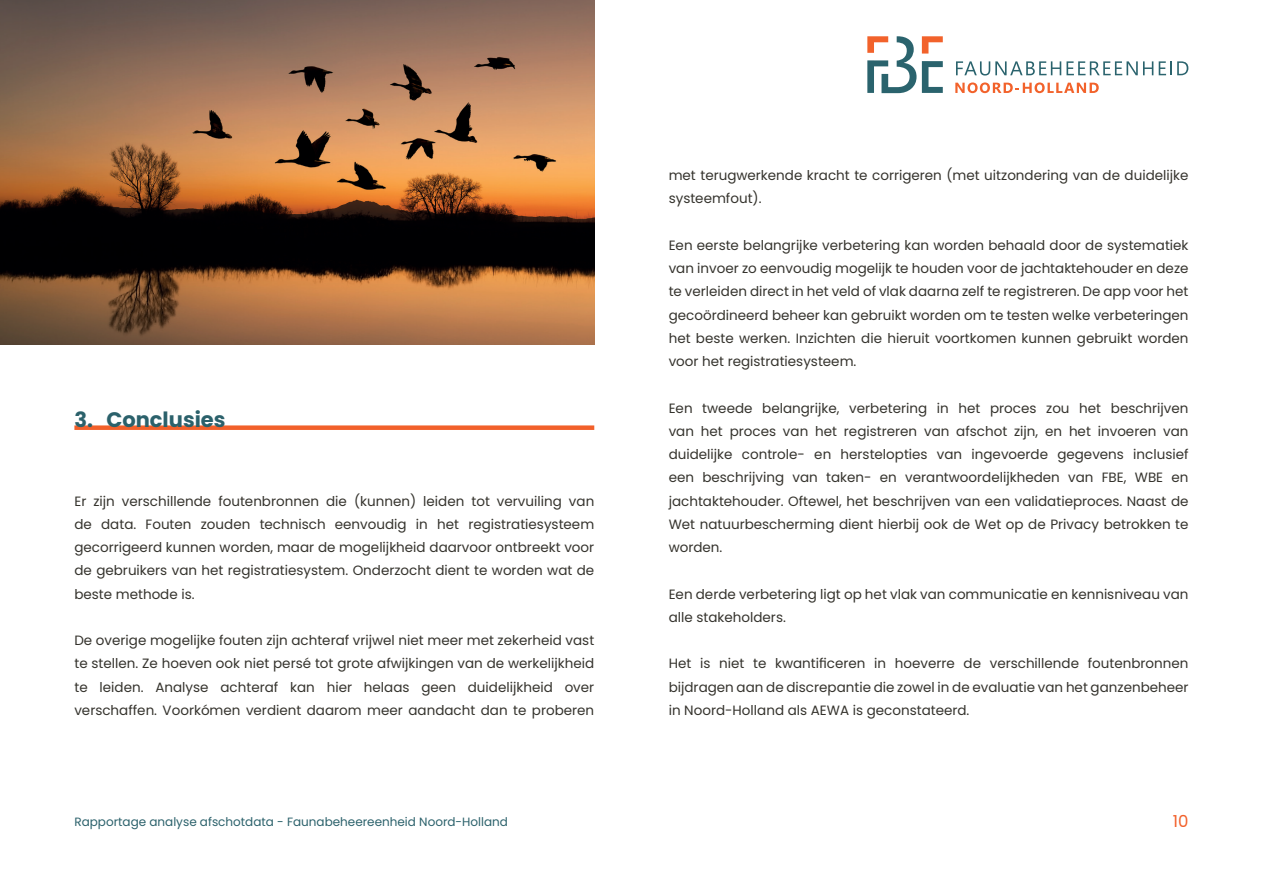
<style>
.page{position:relative;width:1263px;height:893px;background:#fff}
.page>*{position:absolute;margin:0;border:0;box-sizing:border-box;transform-origin:0 0}
.t1{font:700 21px "Poppins";color:#2b616b}
.t2{font:16.5px "Poppins";color:#f2602a}
.t3{font:13.5px/23.2px "Poppins";color:#35332d;text-align:justify}
.t4{font:12px "Poppins";color:#2b616b}
</style>
<div class="page">
<svg style="left:867px;top:36px;width:49px;height:57px"></svg>
<svg style="left:922px;top:61px;width:21px;height:32px"></svg>
<svg style="left:922px;top:36px;width:21px;height:18px"></svg>
<svg style="left:956px;top:61px;width:197px;height:15px"></svg>
<svg style="left:1159px;top:61px;width:29px;height:14px"></svg>
<svg style="left:955px;top:82px;width:144px;height:11px"></svg>
<img style="left:0;top:0;width:594px;height:344px">
<div style="left:74px;top:425px;width:520px;height:5px;background:#f2602a"></div>
<p class="t1" style="left:74px;top:407px;width:153px">3. Conclusies</p>
<p class="t3" style="left:74px;top:489px;width:521px">Er zijn verschillende foutenbronnen die (kunnen) leiden tot vervuiling van de data. Fouten zouden technisch eenvoudig in het registratiesysteem gecorrigeerd kunnen worden, maar de mogelijkheid daarvoor ontbreekt voor de gebruikers van het registratiesystem. Onderzocht dient te worden wat de beste methode is.</p>
<p class="t3" style="left:74px;top:629px;width:521px">De overige mogelijke fouten zijn achteraf vrijwel niet meer met zekerheid vast te stellen. Ze hoeven ook niet persé tot grote afwijkingen van de werkelijkheid te leiden. Analyse achteraf kan hier helaas geen duidelijkheid over verschaffen. Voorkómen verdient daarom meer aandacht dan te proberen</p>
<p class="t3" style="left:669px;top:164px;width:521px">met terugwerkende kracht te corrigeren (met uitzondering van de duidelijke systeemfout).</p>
<p class="t3" style="left:669px;top:233px;width:521px">Een eerste belangrijke verbetering kan worden behaald door de systematiek van invoer zo eenvoudig mogelijk te houden voor de jachtaktehouder en deze te verleiden direct in het veld of vlak daarna zelf te registreren. De app voor het gecoördineerd beheer kan gebruikt worden om te testen welke verbeteringen het beste werken. Inzichten die hieruit voortkomen kunnen gebruikt worden voor het registratiesysteem.</p>
<p class="t3" style="left:669px;top:396px;width:521px">Een tweede belangrijke, verbetering in het proces zou het beschrijven van het proces van het registreren van afschot zijn, en het invoeren van duidelijke controle- en herstelopties van ingevoerde gegevens inclusief een beschrijving van taken- en verantwoordelijkheden van FBE, WBE en jachtaktehouder. Oftewel, het beschrijven van een validatieproces. Naast de Wet natuurbescherming dient hierbij ook de Wet op de Privacy betrokken te worden.</p>
<p class="t3" style="left:669px;top:582px;width:521px">Een derde verbetering ligt op het vlak van communicatie en kennisniveau van alle stakeholders.</p>
<p class="t3" style="left:669px;top:652px;width:521px">Het is niet te kwantificeren in hoeverre de verschillende foutenbronnen bijdragen aan de discrepantie die zowel in de evaluatie van het ganzenbeheer in Noord-Holland als AEWA is geconstateerd.</p>
<p class="t4" style="left:74px;top:815px;width:435px">Rapportage analyse afschotdata - Faunabeheereenheid Noord-Holland</p>
<p class="t2" style="left:1173px;top:812px;width:17px">10</p>
</div>
